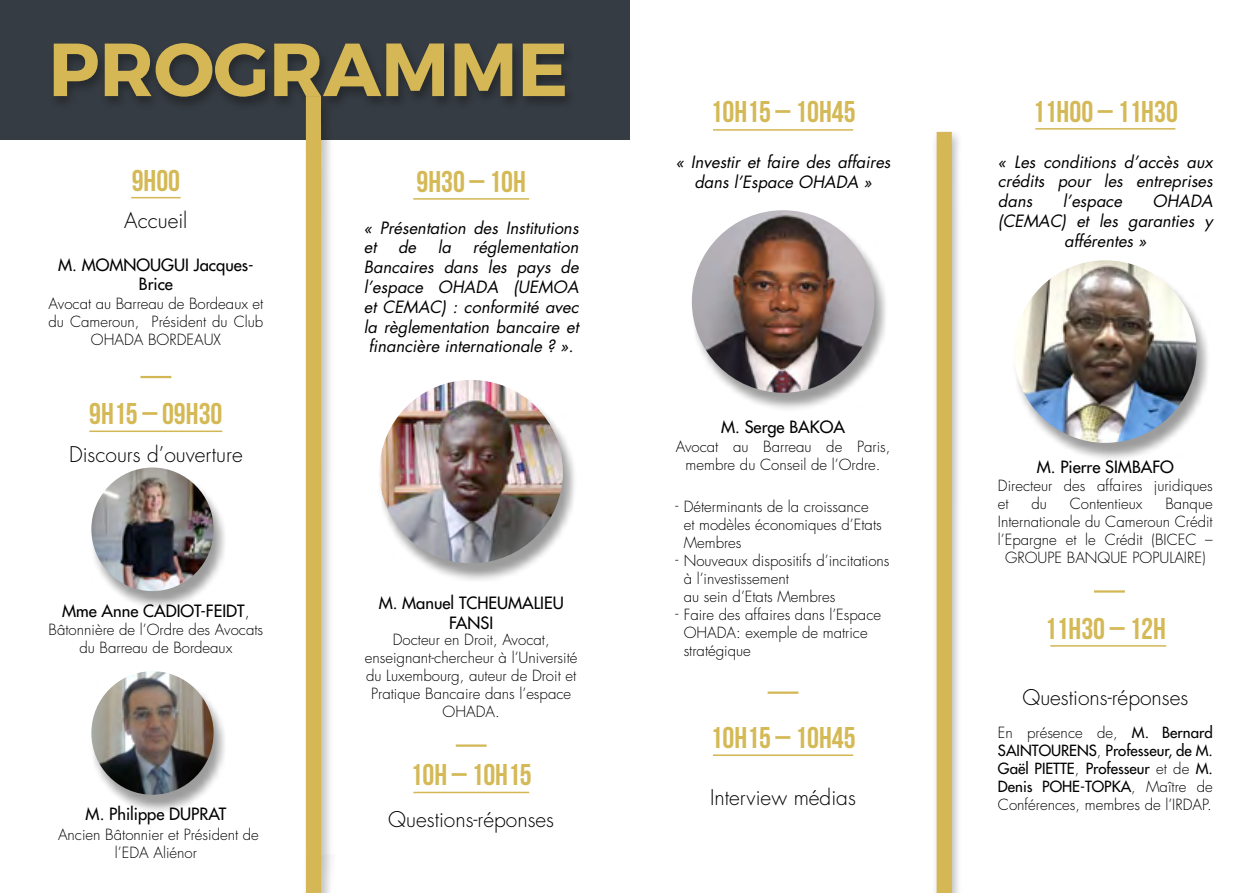
<style>
.page{position:relative;width:1259px;height:893px;background:#fff}
.page>*{position:absolute;margin:0;border:0;box-sizing:border-box;transform-origin:0 0}
.t1{font:700 75px "Montserrat";color:#d5b756}
.t2{font:30px "Bebas Neue";color:#d4b956}
.t3{font:300 21px "Futura Std";color:#000}
.t4{font:italic 16.5px/19.8px "Futura Std";color:#000;text-align:center}
.t5{font:500 16.5px/19.8px "Futura Std";color:#000;text-align:center}
.t6{font:300 15px/18px "Futura Std";color:#000;text-align:center}
.t7{font:500 15px/18px "Futura Std";color:#000;text-align:justify}
.s1{font-weight:300}
</style>
<div class="page">
<div style="left:932px;top:129px;width:31px;height:764px;background:#000;opacity:.3"></div>
<div style="left:936px;top:132px;width:16px;height:761px;background:#d5b756"></div>
<hr style="left:713px;top:129px;width:140px;height:2px;background:#d2b754">
<div style="left:690px;top:213px;width:198px;height:198px;background:#000;opacity:.39"></div>
<img style="left:692px;top:210px;width:182px;height:183px;border-radius:91px">
<hr style="left:1094px;top:590px;width:31px;height:3px;background:#d2b754">
<hr style="left:1035px;top:128px;width:140px;height:2px;background:#d2b754">
<hr style="left:1050px;top:645px;width:116px;height:2px;background:#d2b754">
<hr style="left:713px;top:754px;width:140px;height:2px;background:#d2b754">
<hr style="left:767px;top:691px;width:31px;height:3px;background:#d2b754">
<div style="left:1012px;top:263px;width:198px;height:198px;background:#000;opacity:.39"></div>
<img style="left:1014px;top:260px;width:182px;height:183px;border-radius:91px">
<div style="left:0;top:0;width:629px;height:139px;background:#363c43"></div>
<div style="left:49px;top:41px;width:528px;height:70px;background:#2f343a"></div>
<div style="left:303px;top:98px;width:32px;height:795px;background:#000;opacity:.25"></div>
<div style="left:306px;top:96px;width:15px;height:797px;background:#d5b756"></div>
<div style="left:378px;top:383px;width:199px;height:200px;background:#000;opacity:.39"></div>
<img style="left:379px;top:380px;width:184px;height:183px;border-radius:92px">
<hr style="left:140px;top:376px;width:31px;height:2px;background:#d2b754">
<hr style="left:131px;top:197px;width:49px;height:1px;background:#d2b754">
<hr style="left:89px;top:431px;width:133px;height:1px;background:#d2b754">
<hr style="left:413px;top:198px;width:116px;height:2px;background:#d2b754">
<hr style="left:456px;top:744px;width:30px;height:3px;background:#d2b754">
<hr style="left:413px;top:792px;width:116px;height:1px;background:#d2b754">
<div style="left:90px;top:471px;width:138px;height:139px;background:#000;opacity:.39"></div>
<img style="left:91px;top:468px;width:123px;height:123px">
<div style="left:90px;top:674px;width:138px;height:140px;background:#000;opacity:.39"></div>
<img style="left:91px;top:671px;width:123px;height:124px">
<h1 class="t1" style="left:48px;top:23px;width:521px">PROGRAMME</h1>
<h2 class="t2" style="left:132px;top:164px;width:50px">9h00</h2>
<h3 class="t3" style="left:124px;top:207px;width:65px">Accueil</h3>
<p class="t5" style="left:58px;top:255px;width:197px">M. MOMNOUGUI Jacques-<br>Brice</p>
<p class="t6" style="left:49px;top:295px;width:216px">Avocat au Barreau de Bordeaux et du Cameroun, Président du Club<br>OHADA BORDEAUX</p>
<h2 class="t2" style="left:89px;top:397px;width:135px">9h15 – 09h30</h2>
<h3 class="t3" style="left:69px;top:441px;width:175px">Discours d’ouverture</h3>
<p class="t5" style="left:62px;top:601px;width:189px">Mme Anne CADIOT-FEIDT<span class="s1">,</span></p>
<p class="t6" style="left:49px;top:621px;width:216px">Bâtonnière de l’Ordre des Avocats du Barreau de Bordeaux</p>
<p class="t5" style="left:86px;top:804px;width:142px">M. Philippe DUPRAT</p>
<p class="t6" style="left:58px;top:826px;width:202px">Ancien Bâtonnier et Président de l’EDA Aliénor</p>
<h2 class="t2" style="left:416px;top:165px;width:111px">9h30 – 10h</h2>
<p class="t4" style="left:364px;top:218px;width:216px;text-align:left">« Présentation des Institutions et</p>
<p class="t4" style="left:398px;top:238px;width:20px">de</p>
<p class="t4" style="left:438px;top:238px;width:15px">la</p>
<p class="t4" style="left:473px;top:238px;width:107px">réglementation</p>
<p class="t4" style="left:364px;top:257px;width:216px">Bancaires dans les pays de</p>
<p class="t4" style="left:364px;top:277px;width:216px">l’espace OHADA (UEMOA</p>
<p class="t4" style="left:364px;top:297px;width:216px">et CEMAC) : conformité avec</p>
<p class="t4" style="left:364px;top:317px;width:216px">la règlementation bancaire et</p>
<p class="t4" style="left:369px;top:337px;width:206px">financière internationale ? ».</p>
<p class="t5" style="left:379px;top:593px;width:187px">M. Manuel TCHEUMALIEU<br>FANSI</p>
<p class="t6" style="left:365px;top:631px;width:214px">Docteur en Droit, Avocat, enseignant-chercheur à l’Université du Luxembourg, auteur de Droit et<br>Pratique Bancaire dans l’espace<br>OHADA.</p>
<h2 class="t2" style="left:410px;top:758px;width:123px">10H – 10h15</h2>
<h3 class="t3" style="left:388px;top:807px;width:167px">Questions-réponses</h3>
<h2 class="t2" style="left:710px;top:95px;width:146px">10h15 – 10h45</h2>
<p class="t4" style="left:675px;top:152px;width:216px">« Investir et faire des affaires dans l’Espace OHADA »</p>
<p class="t5" style="left:721px;top:417px;width:125px">M. Serge BAKOA</p>
<p class="t6" style="left:675px;top:438px;width:216px">Avocat au Barreau de Paris, membre du Conseil de l’Ordre.</p>
<p class="t6" style="left:675px;top:497px;width:195px">- Déterminants de la croissance</p>
<p class="t6" style="left:683px;top:515px;width:200px;text-align:left">et modèles économiques d’Etats<br>Membres</p>
<p class="t6" style="left:683px;top:569px;width:153px;text-align:left">à l’investissement<br>au sein d’Etats Membres</p>
<p class="t6" style="left:683px;top:623px;width:185px;text-align:left">OHADA: exemple de matrice stratégique</p>
<p class="t6" style="left:675px;top:551px;width:215px">- Nouveaux dispositifs d’incitations</p>
<p class="t6" style="left:675px;top:605px;width:207px">- Faire des affaires dans l’Espace</p>
<h2 class="t2" style="left:710px;top:721px;width:146px">10h15 – 10h45</h2>
<h3 class="t3" style="left:710px;top:785px;width:147px">Interview médias</h3>
<h2 class="t2" style="left:1033px;top:95px;width:146px">11h00 – 11h30</h2>
<p class="t4" style="left:998px;top:152px;width:216px;text-align:justify">« Les conditions d’accès aux crédits pour les entreprises dans</p>
<p class="t4" style="left:1063px;top:191px;width:61px">l’espace</p>
<p class="t4" style="left:1152px;top:191px;width:62px">OHADA</p>
<p class="t4" style="left:998px;top:211px;width:216px">(CEMAC) et les garanties y</p>
<p class="t4" style="left:1064px;top:231px;width:84px">afférentes »</p>
<p class="t5" style="left:1037px;top:458px;width:139px">M. Pierre SIMBAFO</p>
<p class="t6" style="left:998px;top:477px;width:216px;text-align:left">Directeur des affaires juridiques et</p>
<p class="t6" style="left:1031px;top:495px;width:17px">du</p>
<p class="t6" style="left:1069px;top:495px;width:74px">Contentieux</p>
<p class="t6" style="left:1165px;top:495px;width:49px">Banque</p>
<p class="t6" style="left:998px;top:513px;width:216px">Internationale du Cameroun Crédit</p>
<p class="t6" style="left:998px;top:531px;width:216px">l’Epargne et le Crédit (BICEC –</p>
<p class="t6" style="left:1005px;top:549px;width:202px">GROUPE BANQUE POPULAIRE)</p>
<h2 class="t2" style="left:1044px;top:612px;width:123px">11h30 – 12h</h2>
<h3 class="t3" style="left:1022px;top:684px;width:167px">Questions-réponses</h3>
<p class="t7" style="left:998px;top:724px;width:216px"><span class="s1">En présence de,</span> M. Bernard SAINTOURENS<span class="s1">,</span> Professeur, de M.<br>Gaël PIETTE<span class="s1">,</span> Professeur <span class="s1">et de</span> M.<br>Denis POHE-TOPKA<span class="s1">, Maître de Conférences, membres de l’IRDAP.</span></p>
</div>
